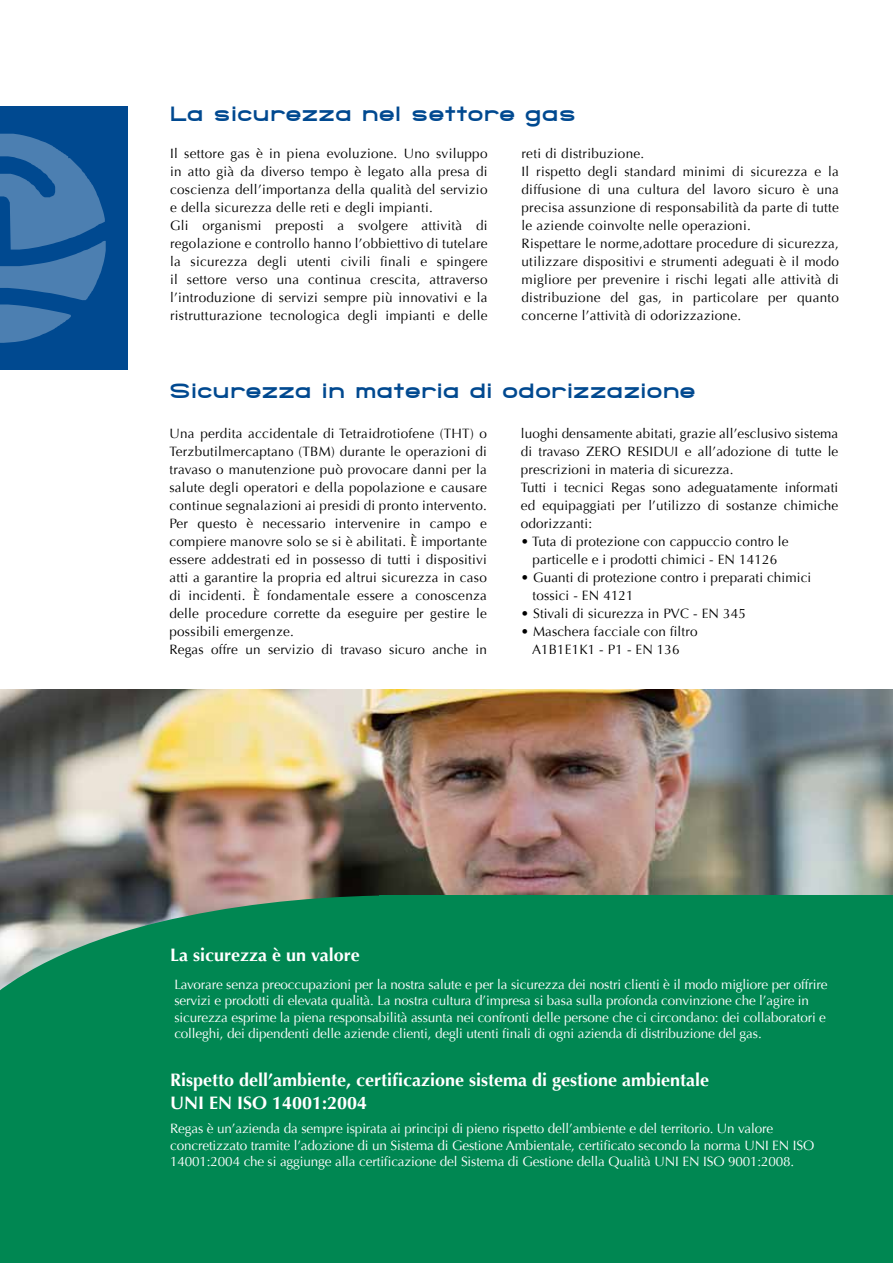
<style>
.page{position:relative;width:893px;height:1263px;background:#fff}
.page>*{position:absolute;margin:0;border:0;box-sizing:border-box;transform-origin:0 0}
.t1{font:800 21px "SF Grandezza";letter-spacing:.05em;color:#004990}
.t2{font:700 18px/22.5px "Optima";color:#fff}
.t3{font:13.5px/18px "Optima";letter-spacing:.02em;color:#000}
.t4{font:13.5px/16.5px "Optima";letter-spacing:-.01em;color:#fff}
</style>
<div class="page">
<img style="left:0;top:690px;width:893px;height:206px">
<div style="left:0;top:896px;width:893px;height:367px;background:#008752"></div>
<div style="left:379px;top:896px;width:514px;height:264px;background:#008752"></div>
<div style="left:0;top:106px;width:128px;height:264px;background:#004990"></div>
<svg style="left:0;top:134px;width:106px;height:209px"></svg>
<h1 class="t1" style="left:170px;top:100px;width:407px">La sicurezza nel settore gas</h1>
<p class="t3" style="left:170px;top:145px;width:319px">Il settore gas è in piena evoluzione. Uno sviluppo in atto già da diverso tempo è legato alla presa di coscienza dell’importanza della qualità del servizio e della sicurezza delle reti e degli impianti.<br>Gli organismi preposti a svolgere attività di regolazione e controllo hanno l’obbiettivo di tutelare la sicurezza degli utenti civili finali e spingere il settore verso una continua crescita, attraverso l’introduzione di servizi sempre più innovativi e la ristrutturazione tecnologica degli impianti e delle</p>
<p class="t3" style="left:521px;top:145px;width:319px">reti di distribuzione.<br>Il rispetto degli standard minimi di sicurezza e la diffusione di una cultura del lavoro sicuro è una precisa assunzione di responsabilità da parte di tutte le aziende coinvolte nelle operazioni.<br>Rispettare le norme,adottare procedure di sicurezza, utilizzare dispositivi e strumenti adeguati è il modo migliore per prevenire i rischi legati alle attività di distribuzione del gas, in particolare per quanto concerne l’attività di odorizzazione.</p>
<h1 class="t1" style="left:169px;top:377px;width:527px">Sicurezza in materia di odorizzazione</h1>
<p class="t3" style="left:169px;top:424px;width:319px">Una perdita accidentale di Tetraidrotiofene (THT) o Terzbutilmercaptano (TBM) durante le operazioni di travaso o manutenzione può provocare danni per la salute degli operatori e della popolazione e causare continue segnalazioni ai presidi di pronto intervento.<br>Per questo è necessario intervenire in campo e compiere manovre solo se si è abilitati. È importante essere addestrati ed in possesso di tutti i dispositivi atti a garantire la propria ed altrui sicurezza in caso di incidenti. È fondamentale essere a conoscenza delle procedure corrette da eseguire per gestire le possibili emergenze.<br>Regas offre un servizio di travaso sicuro anche in</p>
<p class="t3" style="left:521px;top:424px;width:319px">luoghi densamente abitati, grazie all’esclusivo sistema di travaso ZERO RESIDUI e all’adozione di tutte le prescrizioni in materia di sicurezza.<br>Tutti i tecnici Regas sono adeguatamente informati ed equipaggiati per l’utilizzo di sostanze chimiche odorizzanti:</p>
<p class="t3" style="left:521px;top:532px;width:269px;text-align:center">• Tuta di protezione con cappuccio contro le particelle e i prodotti chimici - EN 14126</p>
<p class="t3" style="left:533px;top:568px;width:280px;text-indent:-12px">• Guanti di protezione contro i preparati chimici tossici - EN 4121</p>
<p class="t3" style="left:521px;top:604px;width:226px">• Stivali di sicurezza in PVC - EN 345</p>
<p class="t3" style="left:521px;top:622px;width:178px;text-align:center">• Maschera facciale con filtro<br>A1B1E1K1 - P1 - EN 136</p>
<h2 class="t2" style="left:170px;top:944px;width:191px">La sicurezza è un valore</h2>
<p class="t4" style="left:174px;top:976px;width:655px">Lavorare senza preoccupazioni per la nostra salute e per la sicurezza dei nostri clienti è il modo migliore per offrire servizi e prodotti di elevata qualità. La nostra cultura d’impresa si basa sulla profonda convinzione che l’agire in sicurezza esprime la piena responsabilità assunta nei confronti delle persone che ci circondano: dei collaboratori e colleghi, dei dipendenti delle aziende clienti, degli utenti finali di ogni azienda di distribuzione del gas.</p>
<h2 class="t2" style="left:170px;top:1069px;width:541px">Rispetto dell’ambiente, certificazione sistema di gestione ambientale<br>UNI EN ISO 14001:2004</h2>
<p class="t4" style="left:170px;top:1120px;width:646px">Regas è un’azienda da sempre ispirata ai principi di pieno rispetto dell’ambiente e del territorio. Un valore concretizzato tramite l’adozione di un Sistema di Gestione Ambientale, certificato secondo la norma UNI EN ISO<br>14001:2004 che si aggiunge alla certificazione del Sistema di Gestione della Qualità UNI EN ISO 9001:2008.</p>
</div>
